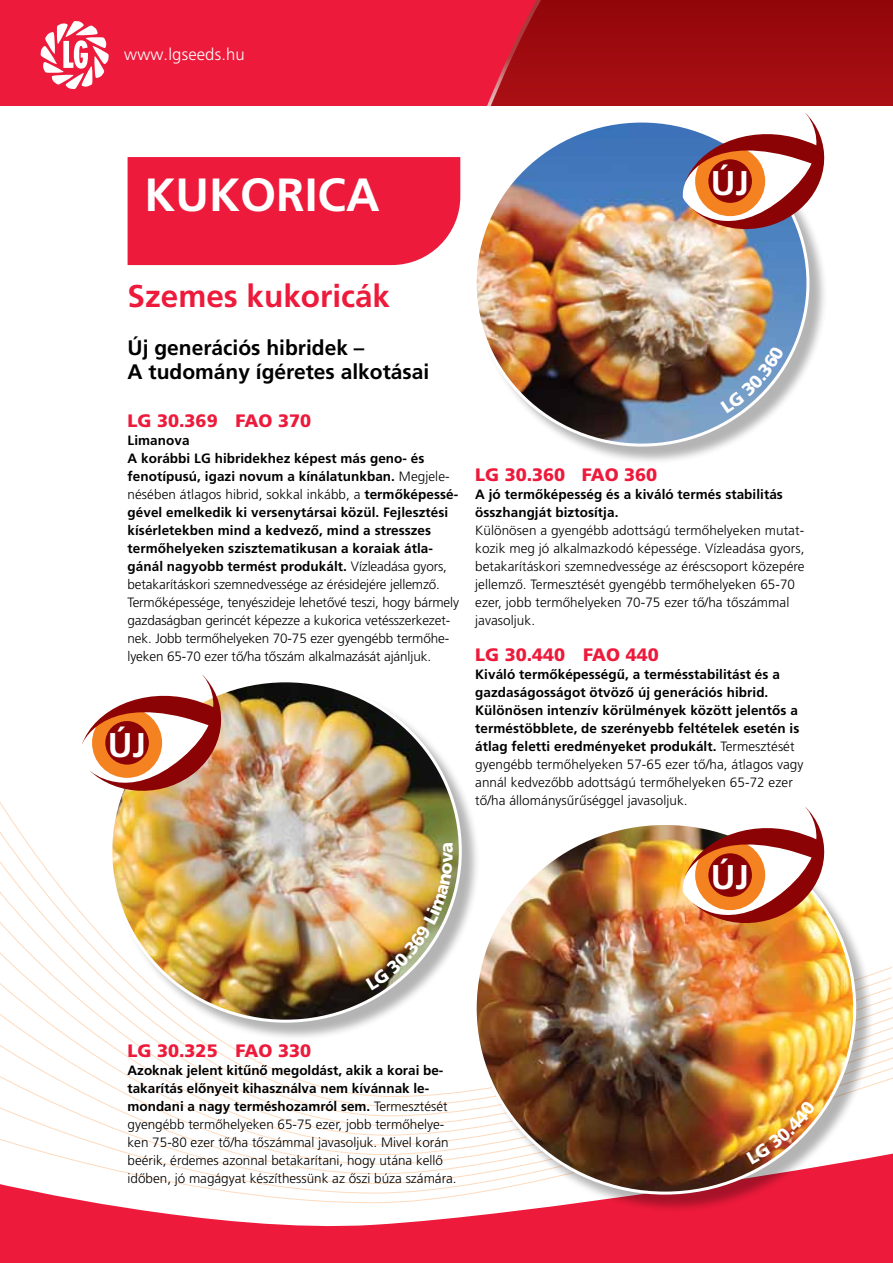
<style>
.page{position:relative;width:893px;height:1263px;background:#9f0b10}
.page>*{position:absolute;margin:0;border:0;box-sizing:border-box;transform-origin:0 0}
.t1{font:700 46.5px "Frutiger LT Pro";color:#fff}
.t2{font:700 34.2px "Frutiger LT Pro";color:#fff}
.t3{font:700 31.5px "Frutiger LT Pro";color:#ed1a3b}
.t4{font:700 21px/24px "Frutiger LT Pro";color:#000}
.t5{font:900 18px "Frutiger LT Pro";color:#ed1a3b}
.t6{font:300 16.65px "Frutiger LT Pro";letter-spacing:.01em;color:#fff}
.t7{font:300 13.5px/18px "Frutiger LT Pro";color:#000}
.t8{font:700 13.5px/18px "Frutiger LT Pro";letter-spacing:.005em;color:#000}
.s1{font-weight:700}
.s2{font-weight:300}
</style>
<div class="page">
<svg style="left:0;top:0;width:554px;height:106px;background:#e61937"></svg>
<div style="left:0;top:106px;width:893px;height:1157px;background:#fff"></div>
<svg style="left:0;top:866px;width:891px;height:237px"></svg>
<svg style="left:0;top:1103px;width:893px;height:160px"></svg>
<svg style="left:40px;top:20px;width:70px;height:70px;background:#f47689"></svg>
<div style="left:476px;top:825px;width:399px;height:388px;background:#000;opacity:.3"></div>
<img style="left:475px;top:825px;width:380px;height:368px">
<div style="left:476px;top:122px;width:352px;height:343px;background:#000;opacity:.3"></div>
<img style="left:476px;top:122px;width:332px;height:323px">
<div style="left:128px;top:157px;width:332px;height:108px;background:#ed1a3b"></div>
<svg style="left:679px;top:113px;width:149px;height:130px"></svg>
<img style="left:679px;top:807px;width:154px;height:130px">
<svg style="left:891px;top:967px;width:2px;height:156px"></svg>
<div style="left:112px;top:682px;width:368px;height:359px;background:#000;opacity:.3"></div>
<img style="left:111px;top:682px;width:349px;height:339px">
<svg style="left:82px;top:674px;width:148px;height:130px"></svg>
<img style="left:746px;top:1100px;width:70px;height:64px">
<img style="left:720px;top:345px;width:64px;height:68px">
<img style="left:366px;top:842px;width:87px;height:148px">
<p class="t6" style="left:124px;top:45px;width:122px">www.lgseeds.hu</p>
<h1 class="t1" style="left:145px;top:168px;width:237px">kukorica</h1>
<h2 class="t2" style="left:711px;top:163px;width:40px">ÚJ</h2>
<h3 class="t3" style="left:128px;top:277px;width:264px">Szemes kukoricák</h3>
<h3 class="t4" style="left:128px;top:335px;width:303px">Új generációs hibridek –<br>A tudomány ígéretes alkotásai</h3>
<h3 class="t5" style="left:128px;top:410px;width:185px">LG 30.369 FAO 370</h3>
<p class="t7" style="left:128px;top:431px;width:333px"><span class="s1">Limanova<br>A korábbi LG hibridekhez képest más geno- és fenotípusú, igazi novum a kínálatunkban.</span> Megjele&shy;nésében átlagos hibrid, sokkal inkább, a <span class="s1">termőképessé&shy;gével emelkedik ki versenytársai közül. Fejlesztési kísérletekben mind a kedvező, mind a stresszes termőhelyeken szisztematikusan a koraiak átla&shy;gánál nagyobb termést produkált.</span> Vízleadása gyors, betakarításkori szemnedvessége az érésidejére jellemző.<br>Termőképessége, tenyészideje lehetővé teszi, hogy bármely gazdaságban gerincét képezze a kukorica vetésszerkezet&shy;nek. Jobb termőhelyeken 70-75 ezer gyengébb termőhe&shy;lyeken 65-70 ezer tő/ha tőszám alkalmazását ajánljuk.</p>
<h2 class="t2" style="left:108px;top:725px;width:40px">ÚJ</h2>
<h3 class="t5" style="left:475px;top:464px;width:184px">LG 30.360 FAO 360</h3>
<p class="t8" style="left:475px;top:485px;width:309px">A jó termőképesség és a kiváló termés stabilitás összhangját biztosítja.</p>
<p class="t7" style="left:475px;top:521px;width:331px">Különösen a gyengébb adottságú termőhelyeken mutat&shy;kozik meg jó alkalmazkodó képessége. Vízleadása gyors, betakarításkori szemnedvessége az éréscsoport közepére jellemző. Termesztését gyengébb termőhelyeken 65-70 ezer, jobb termőhelyeken 70-75 ezer tő/ha tőszámmal javasoljuk.</p>
<h3 class="t5" style="left:475px;top:644px;width:185px">LG 30.440 FAO 440</h3>
<p class="t8" style="left:475px;top:665px;width:330px">Kiváló termőképességű, a termésstabilitást és a gazdaságosságot ötvöző új generációs hibrid.<br>Különösen intenzív körülmények között jelentős a terméstöbblete, de szerényebb feltételek esetén is átlag feletti eredményeket produkált. <span class="s2">Termesztését gyengébb termőhelyeken 57-65 ezer tő/ha, átlagos vagy annál kedvezőbb adottságú termőhelyeken 65-72 ezer tő/ha állománysűrűséggel javasoljuk.</span></p>
<h2 class="t2" style="left:711px;top:857px;width:40px">ÚJ</h2>
<h3 class="t5" style="left:128px;top:1040px;width:185px">LG 30.325 FAO 330</h3>
<p class="t7" style="left:128px;top:1061px;width:331px"><span class="s1">Azoknak jelent kitűnő megoldást, akik a korai be&shy;takarítás előnyeit kihasználva nem kívánnak le&shy;mondani a nagy terméshozamról sem.</span> Termesztését gyengébb termőhelyeken 65-75 ezer, jobb termőhelye&shy;ken 75-80 ezer tő/ha tőszámmal javasoljuk. Mivel korán beérik, érdemes azonnal betakarítani, hogy utána kellő időben, jó magágyat készíthessünk az őszi búza számára.</p>
</div>
